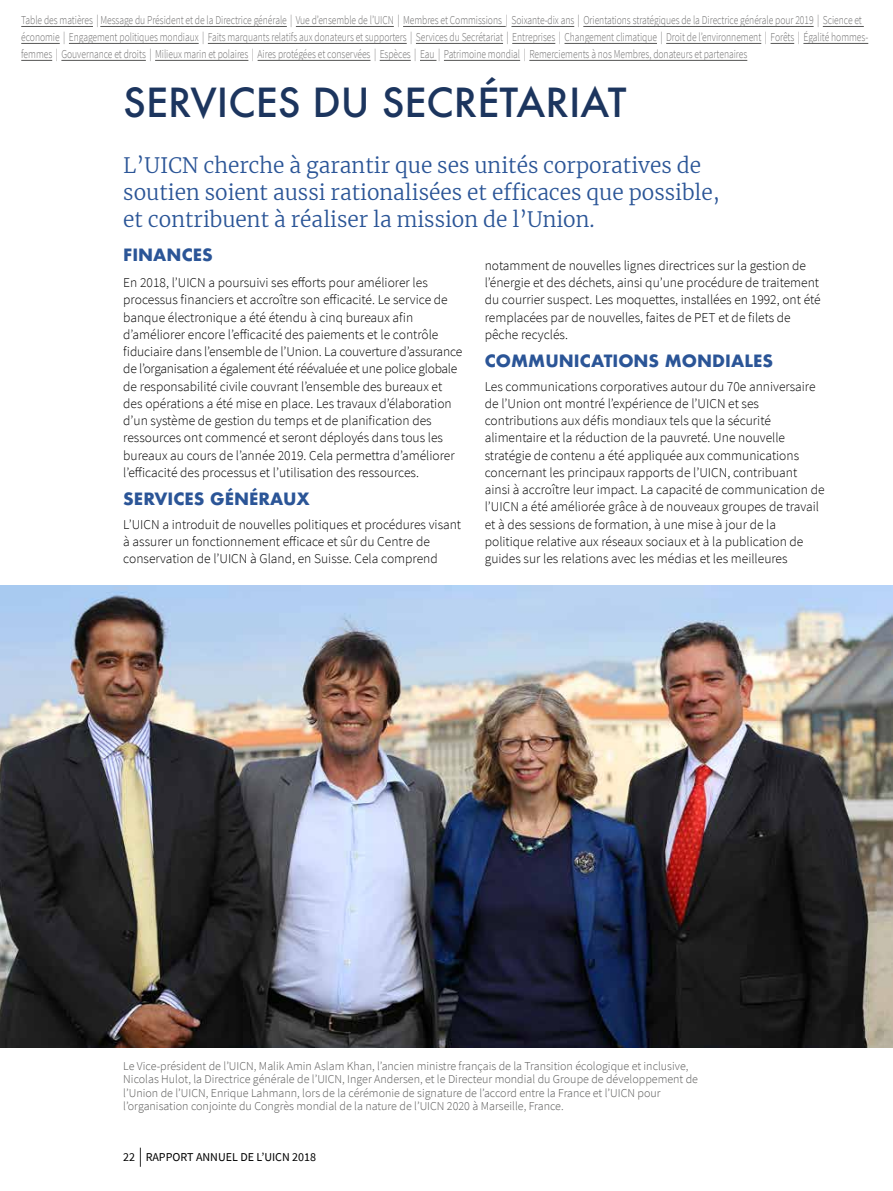
<style>
.page{position:relative;width:893px;height:1191px;background:#fff}
.page>*{position:absolute;margin:0;border:0;box-sizing:border-box;transform-origin:0 0}
.t1{font:500 39px "Futura";color:#1c355e}
.t2{font:300 21px/27px "Merriweather";color:#2b5597}
.t3{font:700 16.5px "Futura";color:#2b5597}
.t4{font:300 13.5px/17.2px "Source Sans Pro";color:#000}
.t5{font:300 12px/17px "Source Sans Pro";letter-spacing:-.005em;color:#706f6f;scale:.8 1}
.t6{font:300 12px/13.5px "Source Sans Pro";color:#575756}
.t7{font:12px "Source Sans Pro";color:#000}
.s1{font-size:12.45px}
.s2{font-size:19.05px}
</style>
<div class="page">
<hr style="left:21px;top:26px;width:72px;height:1px;background:#575756">
<hr style="left:100px;top:26px;width:187px;height:1px;background:#575756">
<hr style="left:296px;top:26px;width:98px;height:1px;background:#575756">
<hr style="left:403px;top:26px;width:103px;height:1px;background:#575756">
<hr style="left:511px;top:26px;width:63px;height:1px;background:#575756">
<hr style="left:583px;top:26px;width:231px;height:1px;background:#575756">
<hr style="left:823px;top:26px;width:41px;height:1px;background:#575756">
<hr style="left:21px;top:43px;width:39px;height:1px;background:#575756">
<hr style="left:69px;top:43px;width:130px;height:1px;background:#575756">
<hr style="left:208px;top:43px;width:199px;height:1px;background:#575756">
<hr style="left:416px;top:43px;width:87px;height:1px;background:#575756">
<hr style="left:512px;top:43px;width:43px;height:1px;background:#575756">
<hr style="left:564px;top:43px;width:93px;height:1px;background:#575756">
<hr style="left:666px;top:43px;width:95px;height:1px;background:#575756">
<svg style="left:771px;top:43px;width:23px;height:1px"></svg>
<hr style="left:803px;top:43px;width:65px;height:1px;background:#575756">
<hr style="left:21px;top:60px;width:31px;height:1px;background:#575756">
<hr style="left:61px;top:60px;width:85px;height:1px;background:#575756">
<hr style="left:155px;top:60px;width:93px;height:1px;background:#575756">
<hr style="left:258px;top:60px;width:112px;height:1px;background:#575756">
<hr style="left:380px;top:60px;width:31px;height:1px;background:#575756">
<svg style="left:420px;top:60px;width:16px;height:1px"></svg>
<hr style="left:444px;top:60px;width:76px;height:1px;background:#575756">
<hr style="left:529px;top:60px;width:218px;height:1px;background:#575756">
<img style="left:0;top:586px;width:893px;height:461px">
<p class="t5" style="left:21px;top:12px;width:1060px">Table des matières <span class="s1">|</span> Message du Président et de la Directrice générale <span class="s1">|</span> Vue d’ensemble de l’UICN <span class="s1">|</span> Membres et Commissions <span class="s1">|</span> Soixante-dix ans <span class="s1">|</span> Orientations stratégiques de la Directrice générale pour 2019 <span class="s1">|</span> Science et économie <span class="s1">|</span> Engagement politiques mondiaux <span class="s1">|</span> Faits marquants relatifs aux donateurs et supporters <span class="s1">|</span> Services du Secrétariat <span class="s1">|</span> Entreprises <span class="s1">|</span> Changement climatique <span class="s1">|</span> Droit de l’environnement <span class="s1">|</span> Forêts <span class="s1">|</span> Égalité hommes&shy;femmes <span class="s1">|</span> Gouvernance et droits <span class="s1">|</span> Milieux marin et polaires <span class="s1">|</span> Aires protégées et conservées <span class="s1">|</span> Espèces <span class="s1">|</span> Eau <span class="s1">|</span> Patrimoine mondial <span class="s1">|</span> Remerciements à nos Membres, donateurs et partenaires</p>
<h1 class="t1" style="left:123px;top:76px;width:505px">SERVICES DU SECRÉTARIAT</h1>
<h2 class="t2" style="left:123px;top:151px;width:598px">L’UICN cherche à garantir que ses unités corporatives de soutien soient aussi rationalisées et efficaces que possible, et contribuent à réaliser la mission de l’Union.</h2>
<p class="t3" style="left:123px;top:243px;width:91px">FINANCES</p>
<p class="t4" style="left:123px;top:274px;width:341px">En 2018, l’UICN a poursuivi ses efforts pour améliorer les processus financiers et accroître son efficacité. Le service de banque électronique a été étendu à cinq bureaux afin d’améliorer encore l’efficacité des paiements et le contrôle fiduciaire dans l’ensemble de l’Union. La couverture d’assurance de l’organisation a également été réévaluée et une police globale de responsabilité civile couvrant l’ensemble des bureaux et des opérations a été mise en place. Les travaux d’élaboration d’un système de gestion du temps et de planification des ressources ont commencé et seront déployés dans tous les bureaux au cours de l’année 2019. Cela permettra d’améliorer l’efficacité des processus et l’utilisation des ressources.</p>
<p class="t3" style="left:123px;top:487px;width:188px">SERVICES GÉNÉRAUX</p>
<p class="t4" style="left:123px;top:515px;width:339px">L’UICN a introduit de nouvelles politiques et procédures visant à assurer un fonctionnement efficace et sûr du Centre de conservation de l’UICN à Gland, en Suisse. Cela comprend</p>
<p class="t4" style="left:485px;top:257px;width:337px">notamment de nouvelles lignes directrices sur la gestion de l’énergie et des déchets, ainsi qu’une procédure de traitement du courrier suspect. Les moquettes, installées en 1992, ont été remplacées par de nouvelles, faites de PET et de filets de pêche recyclés.</p>
<p class="t3" style="left:485px;top:349px;width:290px">COMMUNICATIONS MONDIALES</p>
<p class="t4" style="left:485px;top:377px;width:341px">Les communications corporatives autour du 70e anniversaire de l’Union ont montré l’expérience de l’UICN et ses contributions aux défis mondiaux tels que la sécurité alimentaire et la réduction de la pauvreté. Une nouvelle stratégie de contenu a été appliquée aux communications concernant les principaux rapports de l’UICN, contribuant ainsi à accroître leur impact. La capacité de communication de l’UICN a été améliorée grâce à de nouveaux groupes de travail et à des sessions de formation, à une mise à jour de la politique relative aux réseaux sociaux et à la publication de guides sur les relations avec les médias et les meilleures</p>
<p class="t6" style="left:123px;top:1058px;width:576px">Le Vice-président de l’UICN, Malik Amin Aslam Khan, l’ancien ministre français de la Transition écologique et inclusive, Nicolas Hulot, la Directrice générale de l’UICN, Inger Andersen, et le Directeur mondial du Groupe de développement de l’Union de l’UICN, Enrique Lahmann, lors de la cérémonie de signature de l’accord entre la France et l’UICN pour l’organisation conjointe du Congrès mondial de la nature de l’UICN 2020 à Marseille, France.</p>
<p class="t7" style="left:123px;top:1149px;width:194px">22 <span class="s2">|</span> RAPPORT ANNUEL DE L’UICN 2018</p>
</div>
